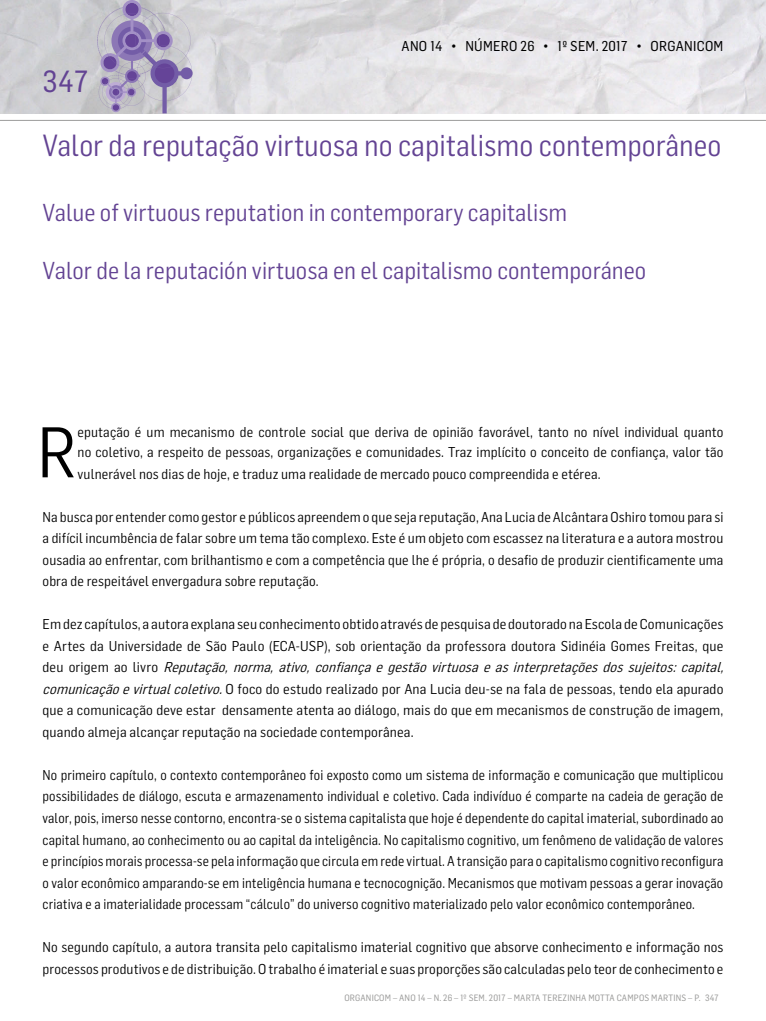
<style>
.page{position:relative;width:766px;height:1021px;background:#fff}
.page>*{position:absolute;margin:0;border:0;box-sizing:border-box;transform-origin:0 0}
.t1{font:70.1px "Flama Semicondensed";color:#000}
.t2{font:30px "Flama Semicondensed";color:#634393}
.t3{font:30px "Flama Semicondensed Basic";color:#634393}
.t4{font:24px "Flama Semicondensed";color:#634393}
.t5{font:14px/21.5px "Flama Semicondensed";letter-spacing:.01em;color:#000}
.t6{font:14px/21.5px "Flama Semicondensed";letter-spacing:.01em;color:#000;text-align:justify;scale:.96 1}
.t7{font:14px "Flama Semicondensed Basic";letter-spacing:.02em;color:#000}
.t8{font:9px "Flama Semicondensed Basic";letter-spacing:.02em;color:#9d9d9c}
.s1{font-style:italic}
</style>
<div class="page">
<img style="left:0;top:0;width:765px;height:113px">
<hr style="left:0;top:120px;width:765px;height:1px;background:#9d9d9c">
<svg style="left:97px;top:0;width:95px;height:113px;background:#afa6c1"></svg>
<h2 class="t3" style="left:43px;top:62px;width:47px">347</h2>
<p class="t7" style="left:401px;top:37px;width:323px">ANO 14 • NÚMERO 26 • 1º SEM. 2017 • ORGANICOM</p>
<h2 class="t2" style="left:43px;top:126px;width:680px">Valor da reputação virtuosa no capitalismo contemporâneo</h2>
<h3 class="t4" style="left:43px;top:197px;width:526px">Value of virtuous reputation in contemporary capitalism</h3>
<h3 class="t4" style="left:43px;top:255px;width:605px">Valor de la reputación virtuosa en el capitalismo contemporáneo</h3>
<h1 class="t1" style="left:37px;top:407px;width:41px">R</h1>
<p class="t5" style="left:78px;top:422px;width:647px;line-height:20px">eputação é um mecanismo de controle social que deriva de opinião favorável, tanto no nível individual quanto no coletivo, a respeito de pessoas, organizações e comunidades. Traz implícito o conceito de confiança, valor tão</p>
<p class="t5" style="left:78px;top:462px;width:524px">vulnerável nos dias de hoje, e traduz uma realidade de mercado pouco compreendida e etérea.</p>
<p class="t5" style="left:43px;top:505px;width:682px;text-align:justify">Na busca por entender como gestor e públicos apreendem o que seja reputação, Ana Lucia de Alcântara Oshiro tomou para si a difícil incumbência de falar sobre um tema tão complexo. Este é um objeto com escassez na literatura e a autora mostrou ousadia ao enfrentar, com brilhantismo e com a competência que lhe é própria, o desafio de produzir cientificamente uma obra de respeitável envergadura sobre reputação.</p>
<p class="t5" style="left:43px;top:613px;width:686px">Em dez capítulos, a autora explana seu conhecimento obtido através de pesquisa de doutorado na Escola de Comunicações e Artes da Universidade de São Paulo (ECA-USP), sob orientação da professora doutora Sidinéia Gomes Freitas, que d e u o r i g e m a o l i v r o <span class="s1">Reputação,norma,ativo,confiançaegestãovirtuosaeasinterpretaçõesdossujeitos:capital, comunicaçãoevirtualcoletivo.</span>O foco do estudo realizado por Ana Lucia deu-se na fala de pessoas, tendo ela apurado que a comunicação deve estar densamente atenta ao diálogo, mais do que em mecanismos de construção de imagem, quando almeja alcançar reputação na sociedade contemporânea.</p>
<p class="t6" style="left:43px;top:763px;width:710px">No primeiro capítulo, o contexto contemporâneo foi exposto como um sistema de informação e comunicação que multiplicou possibilidades de diálogo, escuta e armazenamento individual e coletivo. Cada indivíduo é comparte na cadeia de geração de valor, pois, imerso nesse contorno, encontra-se o sistema capitalista que hoje é dependente do capital imaterial, subordinado ao capital humano, ao conhecimento ou ao capital da inteligência. No capitalismo cognitivo, um fenômeno de validação de valores e princípios morais processa-se pela informação que circula em rede virtual. A transição para o capitalismo cognitivo reconfigura o valor econômico amparando-se em inteligência humana e tecnocognição. Mecanismos que motivam pessoas a gerar inovação criativa e a imaterialidade processam “cálculo” do universo cognitivo materializado pelo valor econômico contemporâneo.</p>
<p class="t5" style="left:43px;top:935px;width:682px">No segundo capítulo, a autora transita pelo capitalismo imaterial cognitivo que absorve conhecimento e informação nos processos produtivos e de distribuição. O trabalho é imaterial e suas proporções são calculadas pelo teor de conhecimento e</p>
<p class="t8" style="left:344px;top:992px;width:376px">ORGANICOM – ANO 14 – N. 26 – 1º SEM. 2017 – MARTA TEREZINHA MOTTA CAMPOS MARTINS – P. 347</p>
</div>
